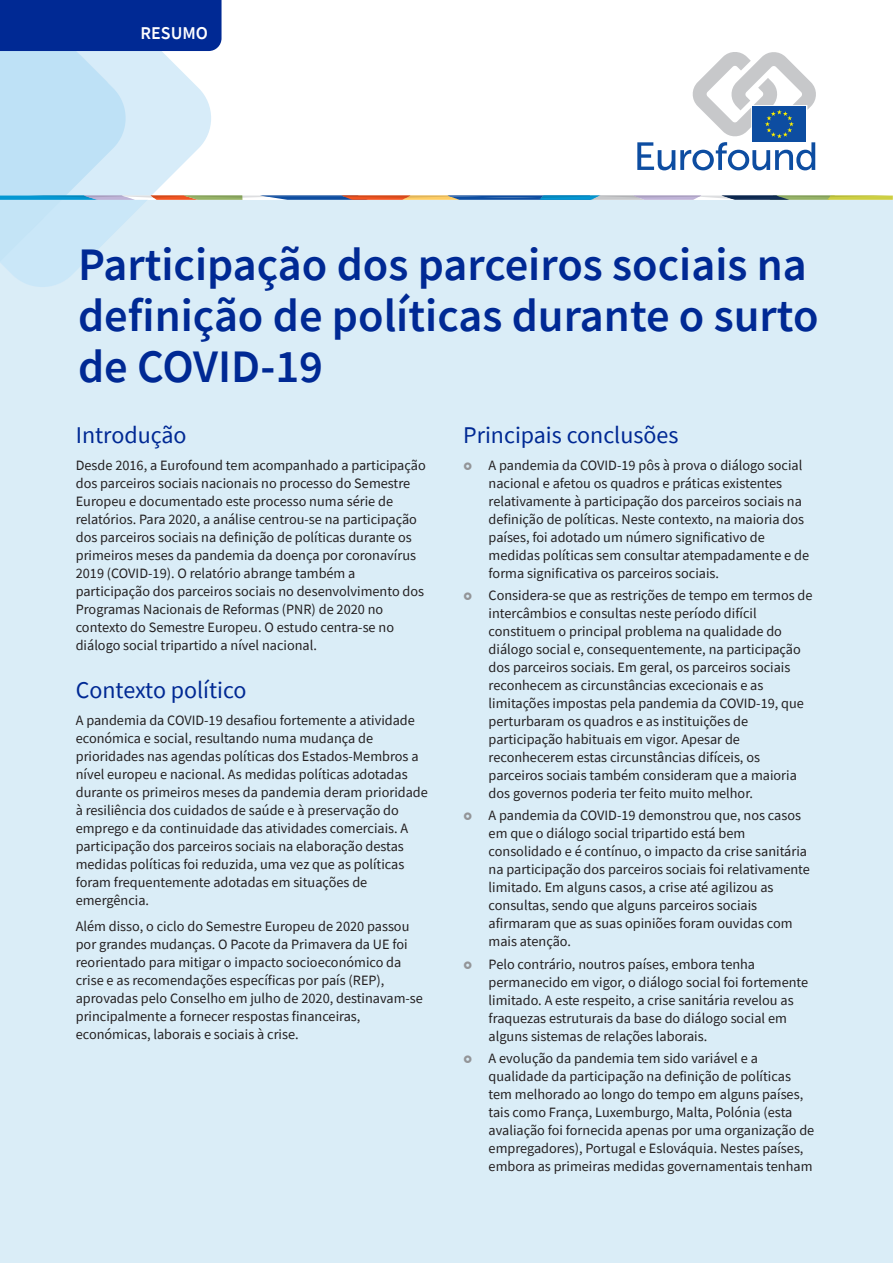
<style>
.page{position:relative;width:893px;height:1263px;background:#fff}
.page>*{position:absolute;margin:0;border:0;box-sizing:border-box;transform-origin:0 0}
.t1{font:600 46.5px/51px "Source Sans Pro";color:#002994}
.t2{font:24px "Source Sans Pro";color:#002994}
.t3{font:600 18px "Source Sans Pro";color:#fff}
.t4{font:14.25px/18px "Source Sans Pro";color:#231f20}
</style>
<div class="page">
<div style="left:0;top:200px;width:893px;height:1063px;background:#daedf7"></div>
<svg style="left:0;top:0;width:893px;height:287px"></svg>
<p class="t3" style="left:141px;top:21px;width:69px">RESUMO</p>
<h1 class="t1" style="left:78px;top:237px;width:742px">Participação dos parceiros sociais na definição de políticas durante o surto de COVID-19</h1>
<h2 class="t2" style="left:76px;top:420px;width:112px">Introdução</h2>
<p class="t4" style="left:76px;top:456px;width:351px">Desde 2016, a Eurofound tem acompanhado a participação dos parceiros sociais nacionais no processo do Semestre Europeu e documentado este processo numa série de relatórios. Para 2020, a análise centrou-se na participação dos parceiros sociais na definição de políticas durante os primeiros meses da pandemia da doença por coronavírus 2019 (COVID-19). O relatório abrange também a participação dos parceiros sociais no desenvolvimento dos Programas Nacionais de Reformas (PNR) de 2020 no contexto do Semestre Europeu. O estudo centra-se no diálogo social tripartido a nível nacional.</p>
<h2 class="t2" style="left:76px;top:674px;width:172px">Contexto político</h2>
<p class="t4" style="left:76px;top:710px;width:354px">A pandemia da COVID-19 desafiou fortemente a atividade económica e social, resultando numa mudança de prioridades nas agendas políticas dos Estados-Membros a nível europeu e nacional. As medidas políticas adotadas durante os primeiros meses da pandemia deram prioridade à resiliência dos cuidados de saúde e à preservação do emprego e da continuidade das atividades comerciais. A participação dos parceiros sociais na elaboração destas medidas políticas foi reduzida, uma vez que as políticas foram frequentemente adotadas em situações de emergência.</p>
<p class="t4" style="left:76px;top:917px;width:349px">Além disso, o ciclo do Semestre Europeu de 2020 passou por grandes mudanças. O Pacote da Primavera da UE foi reorientado para mitigar o impacto socioeconómico da crise e as recomendações específicas por país (REP), aprovadas pelo Conselho em julho de 2020, destinavam-se principalmente a fornecer respostas financeiras, económicas, laborais e sociais à crise.</p>
<h2 class="t2" style="left:463px;top:420px;width:217px">Principais conclusões</h2>
<p class="t4" style="left:489px;top:456px;width:322px">A pandemia da COVID-19 pôs à prova o diálogo social nacional e afetou os quadros e práticas existentes relativamente à participação dos parceiros sociais na definição de políticas. Neste contexto, na maioria dos países, foi adotado um número significativo de medidas políticas sem consultar atempadamente e de forma significativa os parceiros sociais.</p>
<p class="t4" style="left:489px;top:586px;width:325px">Considera-se que as restrições de tempo em termos de intercâmbios e consultas neste período difícil constituem o principal problema na qualidade do diálogo social e, consequentemente, na participação dos parceiros sociais. Em geral, os parceiros sociais reconhecem as circunstâncias excecionais e as limitações impostas pela pandemia da COVID-19, que perturbaram os quadros e as instituições de participação habituais em vigor. Apesar de reconhecerem estas circunstâncias difíceis, os parceiros sociais também consideram que a maioria dos governos poderia ter feito muito melhor.</p>
<p class="t4" style="left:489px;top:806px;width:323px">A pandemia da COVID-19 demonstrou que, nos casos em que o diálogo social tripartido está bem consolidado e é contínuo, o impacto da crise sanitária na participação dos parceiros sociais foi relativamente limitado. Em alguns casos, a crise até agilizou as consultas, sendo que alguns parceiros sociais afirmaram que as suas opiniões foram ouvidas com mais atenção.</p>
<p class="t4" style="left:489px;top:954px;width:321px">Pelo contrário, noutros países, embora tenha permanecido em vigor, o diálogo social foi fortemente limitado. A este respeito, a crise sanitária revelou as fraquezas estruturais da base do diálogo social em alguns sistemas de relações laborais.</p>
<p class="t4" style="left:489px;top:1049px;width:327px">A evolução da pandemia tem sido variável e a qualidade da participação na definição de políticas tem melhorado ao longo do tempo em alguns países, tais como França, Luxemburgo, Malta, Polónia (esta avaliação foi fornecida apenas por uma organização de empregadores), Portugal e Eslováquia. Nestes países, embora as primeiras medidas governamentais tenham</p>
</div>
